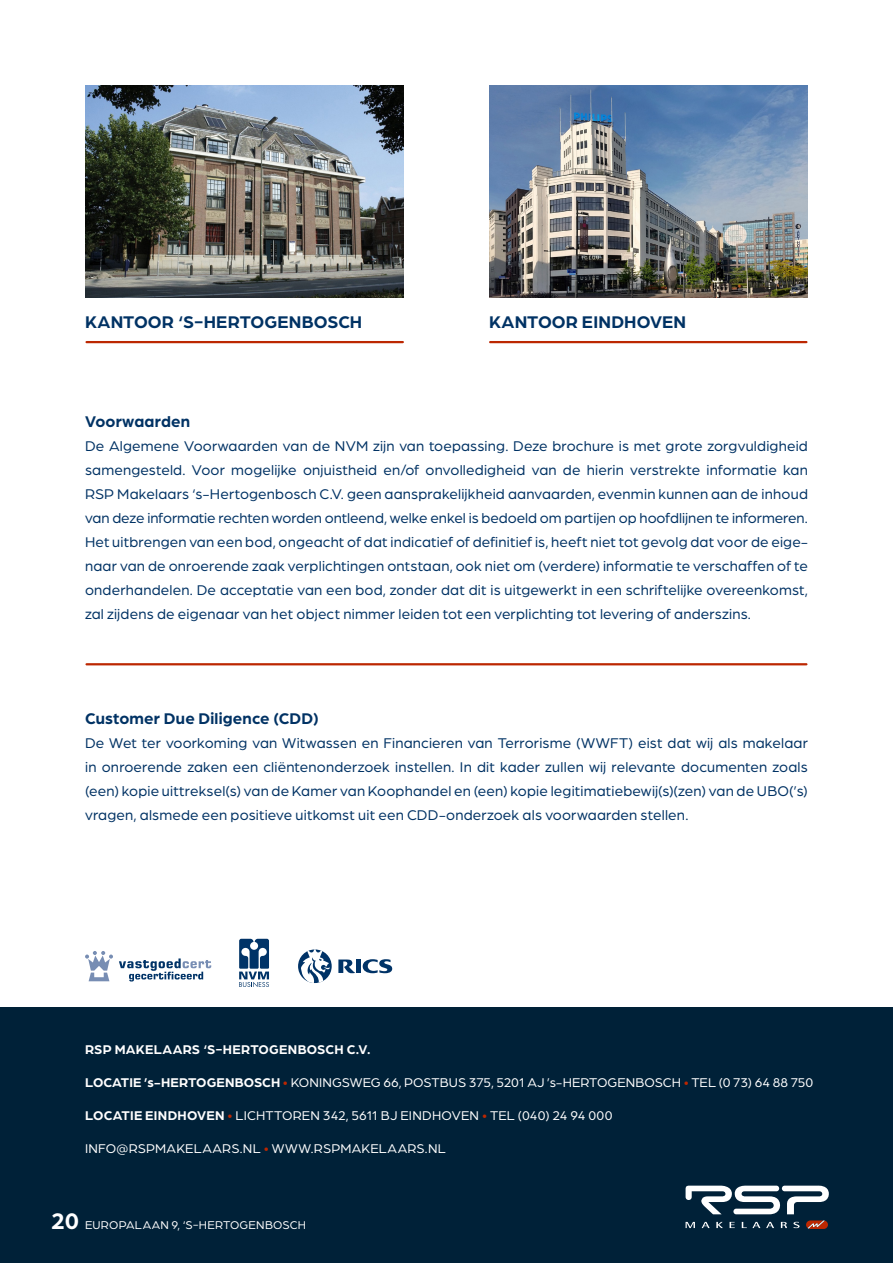
<style>
.page{position:relative;width:893px;height:1263px;background:#fff}
.page>*{position:absolute;margin:0;border:0;box-sizing:border-box;transform-origin:0 0}
.Kopjes_klein_rood{font:700 18px "Arboria";letter-spacing:.005em;color:#003264}
.Broodtekst_blauw{font:700 16.5px "Arboria";letter-spacing:.01em;color:#003264}
.Broodtekst_blauw-2{font:15px/24px "Arboria";letter-spacing:.01em;color:#003264;text-align:justify}
.Broodtekst_blauw-3{font:13.5px "Arboria";letter-spacing:.01em;color:#fff}
.Broodtekst_blauw-4{font:700 13.5px "Arboria";letter-spacing:.015em;color:#fff}
.t1{font:12px "Arboria";letter-spacing:.02em;color:#fff}
.s1{font-weight:700}
.s2{color:#bc2701}
.s3{font-weight:700;font-size:24px}
</style>
<div class="page">
<div style="left:0;top:1008px;width:893px;height:255px;background:#002138"></div>
<img style="left:85px;top:85px;width:319px;height:213px">
<img style="left:489px;top:85px;width:319px;height:213px">
<hr style="left:87px;top:663px;width:719px;height:2px;background:#bc2701">
<hr style="left:87px;top:341px;width:316px;height:2px;background:#bc2701">
<hr style="left:490px;top:341px;width:316px;height:2px;background:#bc2701">
<svg style="left:686px;top:1222px;width:9px;height:6px"></svg>
<svg style="left:702px;top:1222px;width:8px;height:6px"></svg>
<svg style="left:716px;top:1222px;width:7px;height:6px"></svg>
<svg style="left:729px;top:1222px;width:6px;height:6px"></svg>
<svg style="left:742px;top:1222px;width:18px;height:6px"></svg>
<svg style="left:766px;top:1222px;width:8px;height:6px"></svg>
<svg style="left:781px;top:1222px;width:6px;height:6px"></svg>
<svg style="left:793px;top:1222px;width:6px;height:6px"></svg>
<svg style="left:806px;top:1220px;width:22px;height:9px"></svg>
<svg style="left:686px;top:1185px;width:143px;height:29px"></svg>
<svg style="left:239px;top:939px;width:30px;height:48px"></svg>
<svg style="left:363px;top:959px;width:29px;height:14px"></svg>
<div style="left:356px;top:959px;width:5px;height:14px;background:#003367"></div>
<svg style="left:338px;top:959px;width:17px;height:14px"></svg>
<svg style="left:298px;top:949px;width:34px;height:34px"></svg>
<svg style="left:300px;top:949px;width:30px;height:34px"></svg>
<svg style="left:85px;top:951px;width:28px;height:30px"></svg>
<svg style="left:119px;top:958px;width:92px;height:23px"></svg>
<p class="Kopjes_klein_rood" style="left:85px;top:309px;width:279px">KANTOOR ‘S-HERTOGENBOSCH</p>
<p class="Kopjes_klein_rood" style="left:489px;top:309px;width:199px">KANTOOR EINDHOVEN</p>
<p class="Broodtekst_blauw" style="left:85px;top:410px;width:107px">Voorwaarden</p>
<p class="Broodtekst_blauw-2" style="left:85px;top:433px;width:724px">De Algemene Voorwaarden van de NVM zijn van toepassing. Deze brochure is met grote zorgvuldigheid samengesteld. Voor mogelijke onjuistheid en/of onvolledigheid van de hierin verstrekte informatie kan RSP Makelaars ‘s-Hertogenbosch C.V. geen aansprakelijkheid aanvaarden, evenmin kunnen aan de inhoud van deze informatie rechten worden ontleend, welke enkel is bedoeld om partijen op hoofdlijnen te informeren.<br>Het uitbrengen van een bod, ongeacht of dat indicatief of definitief is, heeft niet tot gevolg dat voor de eige&shy;naar van de onroerende zaak verplichtingen ontstaan, ook niet om (verdere) informatie te verschaffen of te onderhandelen. De acceptatie van een bod, zonder dat dit is uitgewerkt in een schriftelijke overeenkomst, zal zijdens de eigenaar van het object nimmer leiden tot een verplichting tot levering of anderszins.</p>
<p class="Broodtekst_blauw" style="left:85px;top:707px;width:235px">Customer Due Diligence (CDD)</p>
<p class="Broodtekst_blauw-2" style="left:85px;top:730px;width:724px">De Wet ter voorkoming van Witwassen en Financieren van Terrorisme (WWFT) eist dat wij als makelaar in onroerende zaken een cliëntenonderzoek instellen. In dit kader zullen wij relevante documenten zoals (een) kopie uittreksel(s) van de Kamer van Koophandel en (een) kopie legitimatiebewij(s)(zen) van de UBO(’s) vragen, alsmede een positieve uitkomst uit een CDD-onderzoek als voorwaarden stellen.</p>
<p class="Broodtekst_blauw-4" style="left:85px;top:1040px;width:287px">RSP MAKELAARS ‘S-HERTOGENBOSCH C.V.</p>
<p class="Broodtekst_blauw-3" style="left:85px;top:1073px;width:730px"><span class="s1">LOCATIE ’s-HERTOGENBOSCH</span> <span class="s2">•</span> KONINGSWEG 66, POSTBUS 375, 5201 AJ ’s-HERTOGENBOSCH <span class="s2">•</span> TEL (0 73) 64 88 750</p>
<p class="Broodtekst_blauw-3" style="left:85px;top:1106px;width:529px"><span class="s1">LOCATIE EINDHOVEN</span> <span class="s2">•</span> LICHTTOREN 342, 5611 BJ EINDHOVEN <span class="s2">•</span> TEL (040) 24 94 000</p>
<p class="Broodtekst_blauw-3" style="left:85px;top:1139px;width:363px">INFO@RSPMAKELAARS.NL <span class="s2">•</span> WWW.RSPMAKELAARS.NL</p>
<p class="t1" style="left:51px;top:1217px;width:257px"><span class="s3">20</span> EUROPALAAN 9, ‘S-HERTOGENBOSCH</p>
</div>
